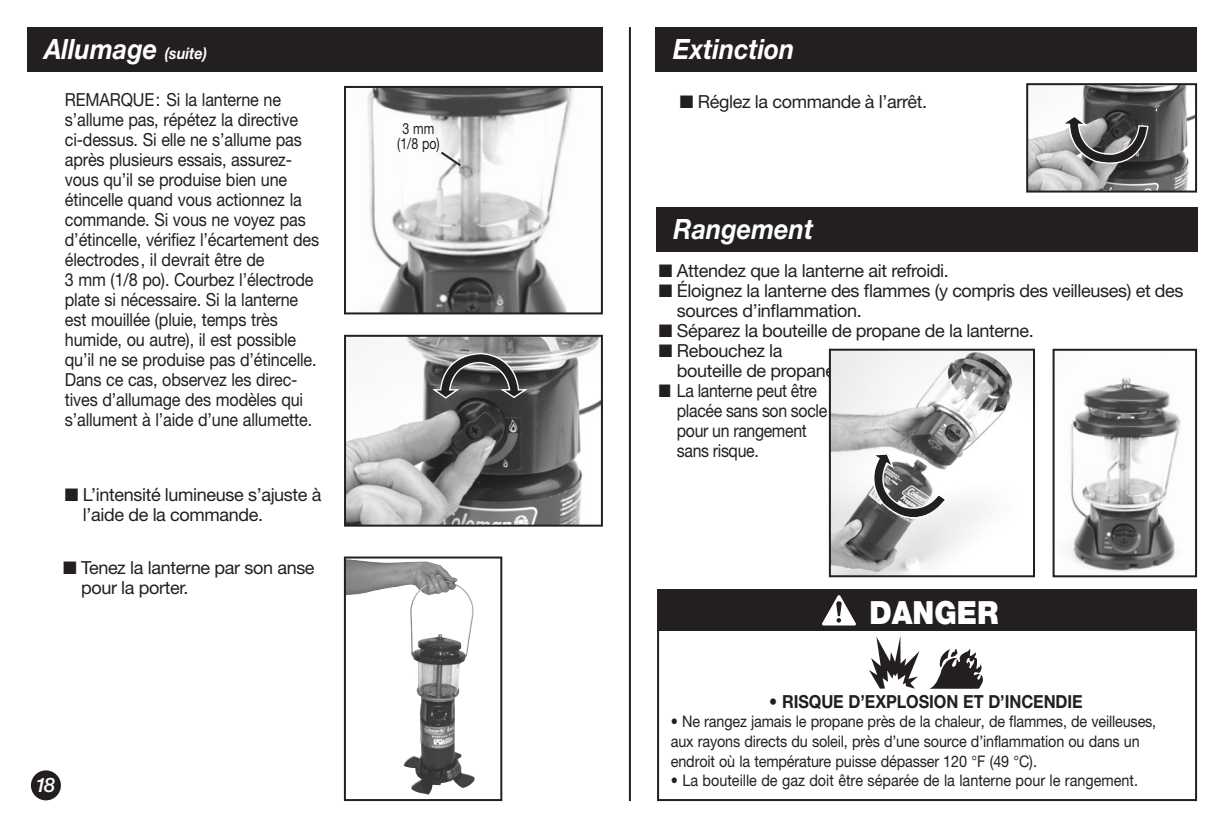
<style>
.page{position:relative;width:1224px;height:828px;background:#fff}
.page>*{position:absolute;margin:0;border:0;box-sizing:border-box;transform-origin:0 0}
.t1{font:900 32px "Helvetica Neue LT Std";color:#fff;scale:.9 1}
.t2{font:italic 700 28px "Helvetica Neue LT Std";color:#fff;scale:.9 1}
.t3{font:italic 500 20px "Helvetica Neue LT Std";color:#fff}
.t4{font:18px/20px "Helvetica Neue LT Std";letter-spacing:-.01em;color:#231f20;scale:.9 1}
.t5{font:18px/20px "Helvetica Neue LT Std";letter-spacing:-.01em;color:#231f20}
.t6{font:18px/20px "Helvetica Neue LT Std";letter-spacing:-.01em;color:#231f20;scale:.88 1}
.t7{font:700 18px "Helvetica Neue LT Std";letter-spacing:-.005em;color:#231f20;scale:.9 1}
.t8{font:16px/19.6px "Helvetica Neue LT Std";letter-spacing:-.01em;color:#231f20;scale:.9 1}
.t9{font:15.6px/15.6px "Helvetica Neue LT Std";color:#231f20;text-align:center;scale:.8 1}
.s1{font-size:16px}
</style>
<div class="page">
<div style="left:27px;top:27px;width:576px;height:45px;background:#231f20"></div>
<img style="left:367px;top:89px;width:207px;height:222px">
<div style="left:344px;top:86px;width:259px;height:228px;border:2px solid #231f20"></div>
<svg style="left:439px;top:150px;width:24px;height:18px"></svg>
<img style="left:347px;top:338px;width:253px;height:186px">
<div style="left:344px;top:335px;width:259px;height:192px;border:2px solid #231f20"></div>
<svg style="left:432px;top:343px;width:95px;height:62px;background:#656565"></svg>
<hr style="left:629px;top:27px;width:2px;height:774px;background:#231f20">
<div style="left:657px;top:594px;width:540px;height:207px;border:2px solid #231f20"></div>
<div style="left:657px;top:590px;width:540px;height:41px;background:#231f20"></div>
<div style="left:656px;top:27px;width:541px;height:45px;background:#231f20"></div>
<div style="left:656px;top:207px;width:541px;height:45px;background:#231f20"></div>
<img style="left:1029px;top:86px;width:165px;height:104px">
<div style="left:1026px;top:83px;width:171px;height:110px;border:2px solid #231f20"></div>
<svg style="left:1060px;top:109px;width:97px;height:72px;background:#727171"></svg>
<img style="left:1069px;top:378px;width:112px;height:194px">
<div style="left:1053px;top:349px;width:144px;height:228px;border:2px solid #231f20"></div>
<img style="left:832px;top:352px;width:200px;height:222px">
<div style="left:829px;top:349px;width:206px;height:228px;border:2px solid #231f20"></div>
<svg style="left:864px;top:448px;width:86px;height:78px"></svg>
<div style="left:31px;top:770px;width:30px;height:30px;background:#231f20;border-radius:50%"></div>
<img style="left:347px;top:560px;width:72px;height:84px">
<div style="left:344px;top:557px;width:158px;height:244px;border:2px solid #231f20"></div>
<svg style="left:869px;top:636px;width:50px;height:53px"></svg>
<svg style="left:930px;top:649px;width:53px;height:40px"></svg>
<svg style="left:822px;top:595px;width:34px;height:30px"></svg>
<h2 class="t2" style="left:44px;top:32px;width:182px">Allumage <span class="s1">(suite)</span></h2>
<p class="t4" style="left:65px;top:90px;width:26px">Remarqu</p>
<p class="t4" style="left:65px;top:90px;width:284px;text-indent:80px">e : Si la lanterne ne s’allume pas, répétez la directive ci-dessus. Si elle ne s’allume pas après plusieurs essais, assurez&shy;vous qu’il se produise bien une étincelle quand vous actionnez la commande. Si vous ne voyez pas d’étincelle, vérifiez l’écartement des électrodes, il devrait être de<br>3 mm (1/8 po). Courbez l’électrode plate si nécessaire. Si la lanterne est mouillée (pluie, temps très humide, ou autre), il est possible qu’il ne se produise pas d’étincelle.<br>Dans ce cas, observez les direc&shy;tives d’allumage des modèles qui s’allument à l’aide d’une allumette.</p>
<p class="t5" style="left:83px;top:484px;width:240px;text-indent:-18px">■ L’intensité lumineuse s’ajuste à l’aide de la commande.</p>
<p class="t5" style="left:81px;top:557px;width:235px;text-indent:-18px">■ Tenez la lanterne par son anse pour la porter.</p>
<p class="t3" style="left:35px;top:773px;width:22px">18</p>
<p class="t9" style="left:397px;top:120px;width:55px">3 mm (1/8 po)</p>
<h2 class="t2" style="left:673px;top:31px;width:136px">Extinction</h2>
<p class="t5" style="left:680px;top:92px;width:249px">■ Réglez la commande à l’arrêt.</p>
<h2 class="t2" style="left:673px;top:212px;width:157px">Rangement</h2>
<p class="t5" style="left:659px;top:260px;width:292px">■ Attendez que la lanterne ait refroidi.</p>
<p class="t5" style="left:677px;top:280px;width:508px;text-indent:-18px">■ Éloignez la lanterne des flammes (y compris des veilleuses) et des sources d’inflammation.</p>
<p class="t5" style="left:659px;top:320px;width:376px">■ Séparez la bouteille de propane de la lanterne.</p>
<p class="t5" style="left:677px;top:340px;width:164px;text-indent:-18px">■ Rebouchez la bouteille de propane.</p>
<p class="t6" style="left:677px;top:380px;width:172px;text-indent:-18px">■ La lanterne peut être placée sans son socle pour un rangement sans risque.</p>
<h1 class="t1" style="left:869px;top:593px;width:145px">DANGER</h1>
<p class="t7" style="left:769px;top:690px;width:350px">• RISQUE D’EXPLOSION ET D’INCENDIE</p>
<p class="t8" style="left:671px;top:712px;width:541px">• Ne rangez jamais le propane près de la chaleur, de flammes, de veilleuses, aux rayons directs du soleil, près d’une source d’inflammation ou dans un endroit où la température puisse dépasser 120 °F (49 °C).</p>
<p class="t8" style="left:671px;top:771px;width:521px">• La bouteille de gaz doit être séparée de la lanterne pour le rangement.</p>
</div>
